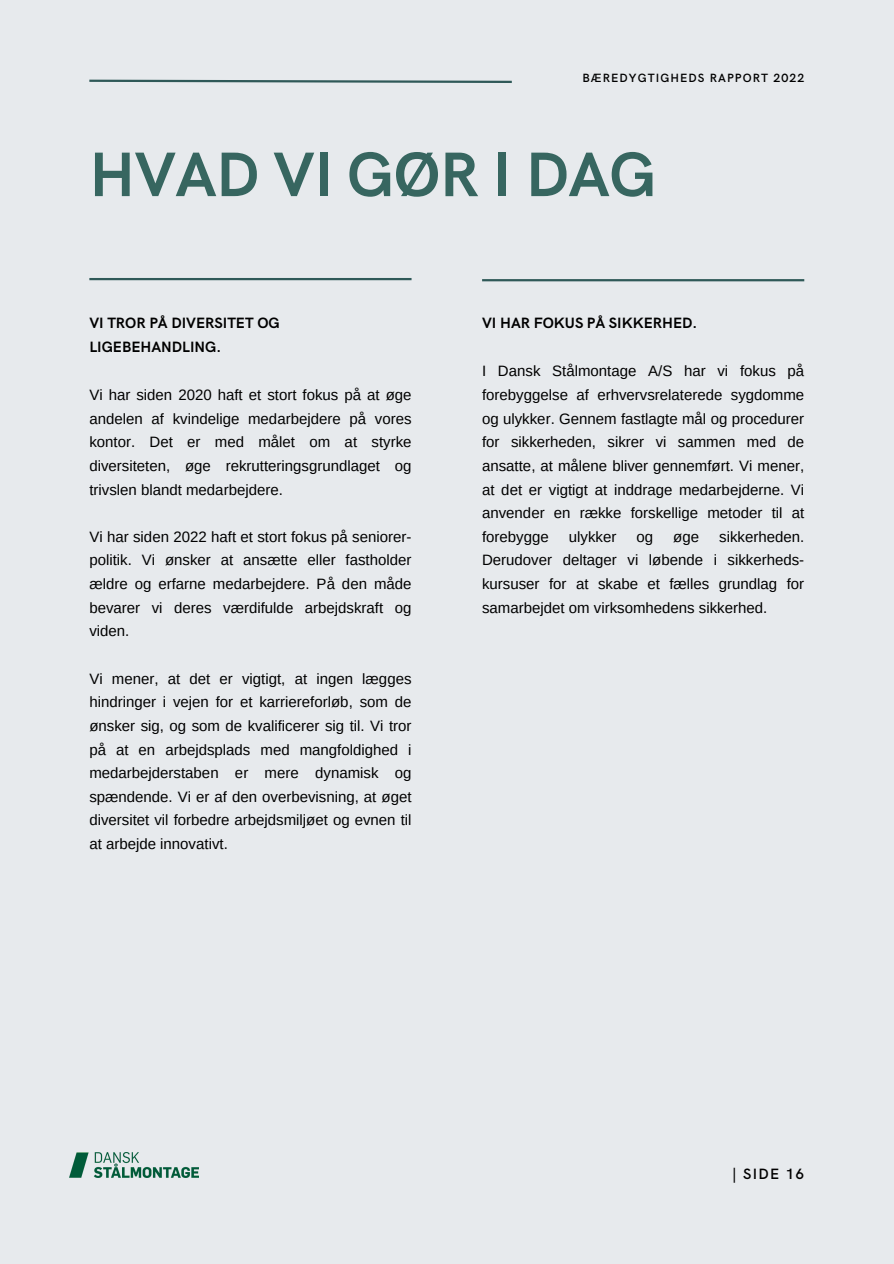
<style>
.page{position:relative;width:894px;height:1264px;background:#fff}
.page>*{position:absolute;margin:0;border:0;box-sizing:border-box;transform-origin:0 0}
.t1{font:700 63px "HK Grotesk";letter-spacing:-.01em;color:#376660}
.t2{font:15px/23.7px "Arimo";color:#000;text-align:justify}
.t3{font:700 15px/23.7px "HK Grotesk";color:#000}
.t4{font:600 15px "HK Grotesk";letter-spacing:.09em;color:#000}
.t5{font:600 12px "HK Grotesk";letter-spacing:.09em;color:#000}
</style>
<div class="page">
<div style="left:0;top:0;width:893px;height:1263px;background:#e7eaed"></div>
<svg style="left:89px;top:79px;width:423px;height:4px"></svg>
<img style="left:69px;top:1152px;width:129px;height:25px">
<hr style="left:89px;top:278px;width:322px;height:2px;background:#2f5958">
<hr style="left:482px;top:279px;width:322px;height:2px;background:#2f5958">
<h2 class="t5" style="left:582px;top:71px;width:223px">BÆREDYGTIGHEDS RAPPORT 2022</h2>
<h1 class="t1" style="left:89px;top:139px;width:568px">HVAD VI GØR I DAG</h1>
<h2 class="t3" style="left:89px;top:311px;width:192px">VI TROR PÅ DIVERSITET OG<br>LIGEBEHANDLING.</h2>
<h3 class="t2" style="left:89px;top:383px;width:323px">Vi har siden 2020 haft et stort fokus på at øge andelen af kvindelige medarbejdere på vores kontor. Det er med målet om at styrke diversiteten, øge rekrutteringsgrundlaget og trivslen blandt medarbejdere.</h3>
<p class="t2" style="left:89px;top:525px;width:323px">Vi har siden 2022 haft et stort fokus på seniorer&shy;politik. Vi ønsker at ansætte eller fastholder ældre og erfarne medarbejdere. På den måde bevarer vi deres værdifulde arbejdskraft og viden.</p>
<h2 class="t2" style="left:89px;top:666px;width:323px">Vi mener, at det er vigtigt, at ingen lægges hindringer i vejen for et karriereforløb, som de ønsker sig, og som de kvalificerer sig til. Vi tror på at en arbejdsplads med mangfoldighed i medarbejderstaben er mere dynamisk og spændende. Vi er af den overbevisning, at øget diversitet vil forbedre arbejdsmiljøet og evnen til at arbejde innovativt.</h2>
<h3 class="t3" style="left:482px;top:311px;width:216px">VI HAR FOKUS PÅ SIKKERHED.</h3>
<h3 class="t2" style="left:482px;top:359px;width:323px">I Dansk Stålmontage A/S har vi fokus på forebyggelse af erhvervsrelaterede sygdomme og ulykker. Gennem fastlagte mål og procedurer for sikkerheden, sikrer vi sammen med de ansatte, at målene bliver gennemført. Vi mener, at det er vigtigt at inddrage medarbejderne. Vi anvender en række forskellige metoder til at forebygge</h3>
<h3 class="t2" style="left:482px;top:525px;width:323px;text-indent:237px">sikkerheden.<br>Derudover deltager vi løbende i sikkerheds&shy;kursuser for at skabe et fælles grundlag for samarbejdet om virksomhedens sikkerhed.</h3>
<h3 class="t2" style="left:568px;top:525px;width:49px">ulykker</h3>
<h3 class="t2" style="left:636px;top:525px;width:18px">og</h3>
<h3 class="t2" style="left:673px;top:525px;width:27px">øge</h3>
<p class="t4" style="left:731px;top:1165px;width:74px">| SIDE 16</p>
</div>
